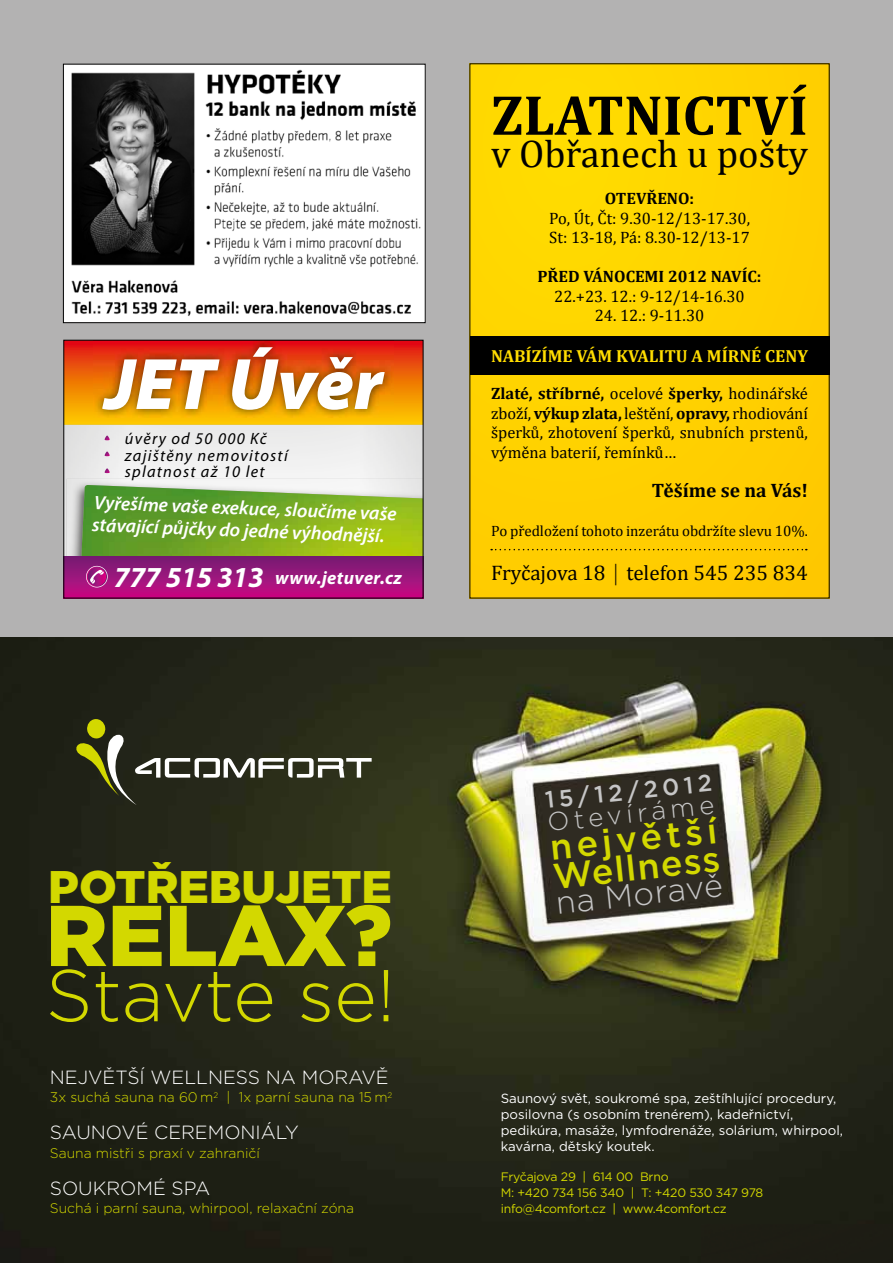
<style>
.page{position:relative;width:893px;height:1263px;background:#fff}
.page>*{position:absolute;margin:0;border:0;box-sizing:border-box;transform-origin:0 0}
.t1{font:900 86.1px "Gotham";color:#d3d800}
.t2{font:italic 900 73.5px "Myriad Pro";color:#fff}
.t3{font:300 73.2px "Gotham";color:#d3d800}
.t4{font:700 57px "Cambria";color:#000}
.t5{font:900 45.6px "Gotham";color:#d3d800}
.t6{font:38.7px "Cambria";color:#000}
.t7{font:500 35.7px/28.8px "Gotham";color:#d3d800}
.t8{font:300 32.25px "Gotham";color:#c6c6c6}
.t9{font:300 25.8px "Gotham";color:#c6c6c6}
.t10{font:500 23.55px "Gotham";color:#c6c6c6}
.t11{font:21.15px "Cambria";color:#000}
.t12{font:700 19.5px "Cambria";color:#000}
.t13{font:italic 600 19.35px/22.4px "Myriad Pro";color:#fff}
.t14{font:300 19.05px "Gotham";color:#fff}
.t15{font:italic 700 18.45px "Myriad Pro";letter-spacing:.02em;color:#fff}
.t16{font:700 17.55px "Cambria";color:#fd0}
.t17{font:16.5px/19.5px "Cambria";color:#000}
.t18{font:700 16.5px "Cambria";color:#000}
.t19{font:italic 16.35px/16.4px "Myriad Pro";letter-spacing:.075em;color:#000}
.t20{font:15px "Cambria";color:#000}
.t21{font:300 13.95px "Gotham";color:#d3d800}
.t22{font:13.2px/15.9px "Gotham";color:#fff}
.t23{font:12.3px/16.2px "Gotham";letter-spacing:-.02em;color:#d3d800}
.s1{font-size:29.1px}
.s2{font-weight:700}
.s3{font-family:"Open Sans";font-weight:300}
</style>
<div class="page">
<div style="left:0;top:0;width:893px;height:653px;background:#b3b2b2"></div>
<img style="left:0;top:638px;width:893px;height:625px">
<svg style="left:70px;top:718px;width:302px;height:87px"></svg>
<img style="left:65px;top:425px;width:356px;height:131px">
<svg style="left:65px;top:342px;width:356px;height:83px"></svg>
<img style="left:93px;top:342px;width:301px;height:77px">
<img style="left:66px;top:479px;width:355px;height:77px">
<img style="left:81px;top:485px;width:340px;height:71px">
<div style="left:64px;top:556px;width:359px;height:42px;background:linear-gradient(to bottom,#721f73,#c70983)"></div>
<svg style="left:86px;top:566px;width:22px;height:21px"></svg>
<svg style="left:104px;top:436px;width:6px;height:4px"></svg>
<svg style="left:104px;top:451px;width:6px;height:5px"></svg>
<svg style="left:104px;top:468px;width:6px;height:5px"></svg>
<img style="left:65px;top:66px;width:359px;height:255px">
<div style="left:63px;top:64px;width:363px;height:259px;border:1px solid #000"></div>
<div style="left:470px;top:64px;width:359px;height:534px;background:#ffd200"></div>
<div style="left:470px;top:336px;width:359px;height:38px;background:#000"></div>
<svg style="left:491px;top:549px;width:316px;height:1px"></svg>
<h2 class="t2" style="left:105px;top:335px;width:280px">JET Úvěr</h2>
<p class="t19" style="left:125px;top:430px;width:164px">úvěry od 50 000 Kč zajištěny nemovitostí splatnost až 10 let</p>
<p class="t13" style="left:93px;top:491px;width:305px;rotate:2deg">Vyřešíme vaše exekuce, sloučíme vaše stávající půjčky do jedné výhodnější.</p>
<p class="t15" style="left:114px;top:565px;width:289px"><span class="s1">777 515 313</span> www.jetuver.cz</p>
<h3 class="t5" style="left:48px;top:855px;width:345px">POTŘEBUJETE</h3>
<h1 class="t1" style="left:46px;top:876px;width:348px">RELAX?</h1>
<h3 class="t3" style="left:46px;top:949px;width:351px">Stavte se!</h3>
<p class="t14" style="left:50px;top:1065px;width:340px">NEJVĚTŠÍ WELLNESS NA MORAVĚ</p>
<p class="t21" style="left:50px;top:1088px;width:344px">3x suchá sauna na 60 m<sup>2</sup> | 1x parní sauna na 15 m<sup>2</sup></p>
<p class="t14" style="left:50px;top:1121px;width:251px">SAUNOVÉ CEREMONIÁLY</p>
<p class="t21" style="left:50px;top:1144px;width:212px">Sauna mistři s praxí v zahraničí</p>
<p class="t14" style="left:50px;top:1176px;width:162px">SOUKROMÉ SPA</p>
<p class="t21" style="left:50px;top:1199px;width:306px">Suchá i parní sauna, whirpool, relaxační zóna</p>
<h3 class="t4" style="left:491px;top:75px;width:97px">ZLATNICTVÍ</h3>
<h3 class="t6" style="left:491px;top:131px;width:318px">v Obřanech u pošty</h3>
<p class="t18" style="left:605px;top:187px;width:91px">OTEVŘENO:</p>
<p class="t17" style="left:549px;top:208px;width:202px">Po, Út, Čt: 9.30-12/13-17.30,<br>St: 13-18, Pá: 8.30-12/13-17</p>
<p class="t18" style="left:537px;top:265px;width:226px">PŘED VÁNOCEMI 2012 NAVÍC:</p>
<p class="t17" style="left:554px;top:286px;width:192px">22.+23. 12.: 9-12/14-16.30</p>
<p class="t17" style="left:595px;top:306px;width:111px">24. 12.: 9-11.30</p>
<p class="t16" style="left:491px;top:344px;width:318px">NABÍZÍME VÁM KVALITU A MÍRNÉ CENY</p>
<p class="t17" style="left:491px;top:384px;width:318px;text-align:justify"><span class="s2">ZLATÉ, STŘÍBRNÉ,</span> ocelové <span class="s2">ŠPERKY,</span> hodinářské zboží, <span class="s2">VÝKUP ZLATA,</span> leštění, <span class="s2">OPRAVY,</span> rhodiování šperků, zhotovení šperků, snubních prstenů, výměna baterií, řemínků…</p>
<p class="t12" style="left:652px;top:476px;width:157px">TĚŠÍME SE NA VÁS!</p>
<p class="t20" style="left:491px;top:522px;width:318px">Po předložení tohoto inzerátu obdržíte slevu 10%.</p>
<p class="t11" style="left:491px;top:560px;width:318px">Fryčajova 18 <span class="s3">|</span> telefon 545 235 834</p>
<h3 class="t10" style="left:544px;top:785px;width:169px;rotate:-6deg">15/12/2012</h3>
<h3 class="t9" style="left:546px;top:806px;width:169px;rotate:-6deg">Otevíráme</h3>
<h3 class="t7" style="left:549px;top:833px;width:169px;rotate:-6deg">největší<br>Wellness</h3>
<h3 class="t8" style="left:554px;top:882px;width:169px;rotate:-6deg">na Moravě</h3>
<p class="t22" style="left:501px;top:1090px;width:344px">Saunový svět, soukromé spa, zeštíhlující procedury, posilovna (s osobním trenérem), kadeřnictví, pedikúra, masáže, lymfodrenáže, solárium, whirpool, kavárna, dětský koutek.</p>
<p class="t23" style="left:501px;top:1168px;width:264px">Fryčajova 29 | 614 00 Brno<br>M: +420 734 156 340 | T: +420 530 347 978 info@4comfort.cz | www.4comfort.cz</p>
</div>
